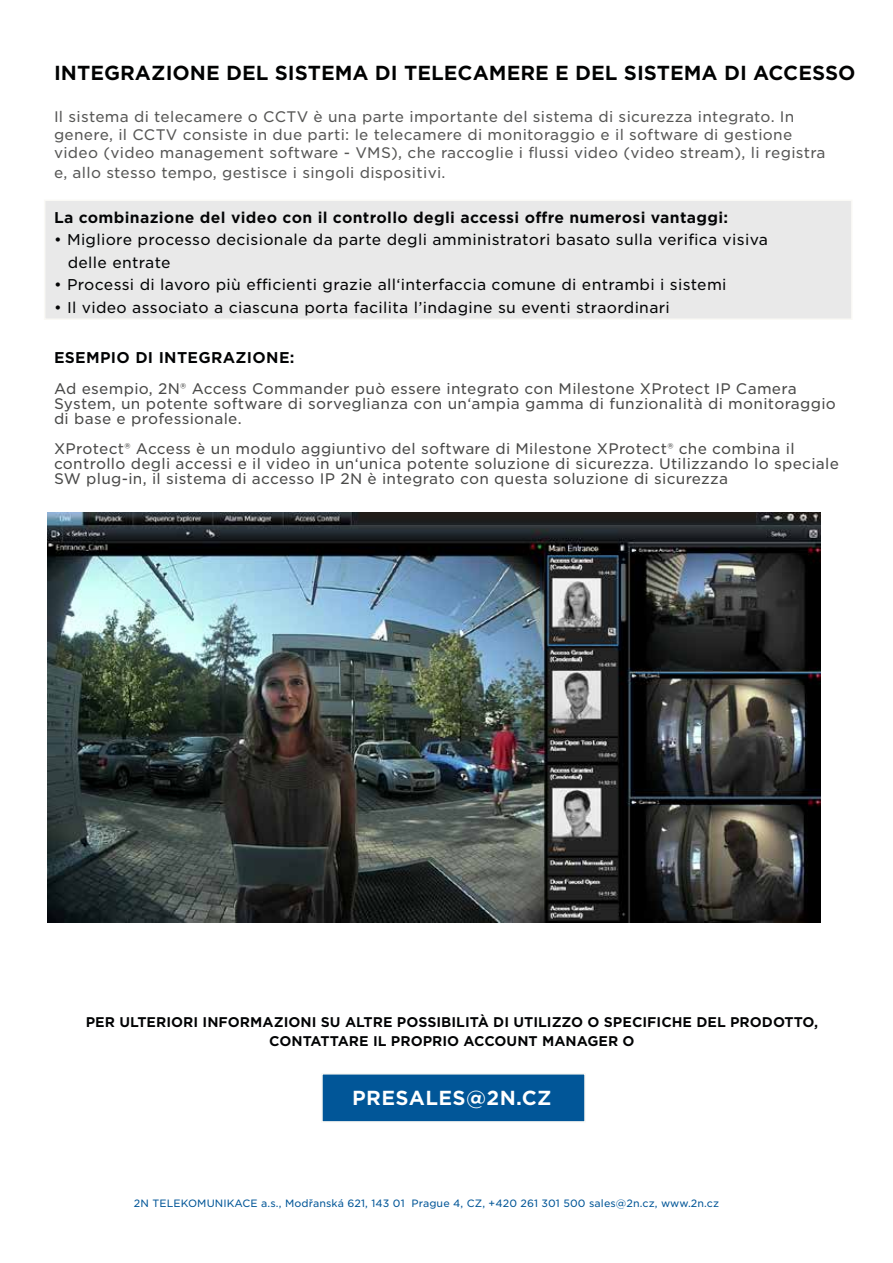
<style>
.page{position:relative;width:893px;height:1263px;background:#fff}
.page>*{position:absolute;margin:0;border:0;box-sizing:border-box;transform-origin:0 0}
.t1{font:700 19.5px "Gotham S Sm";color:#010202}
.t2{font:700 19.5px "Gotham S Sm";letter-spacing:.02em;color:#fff}
.t3{font:15px/22.5px "Gotham S Sm";letter-spacing:.02em;color:#030405}
.t4{font:700 15px "Gotham S Sm";letter-spacing:.02em;color:#030405}
.t5{font:700 15px "Gotham S Sm";letter-spacing:.02em;color:#020304}
.t6{font:14.7px/15px "Gotham S Sm";letter-spacing:.02em;color:#4a4a49}
.t7{font:14.7px/18px "Gotham S Sm";letter-spacing:.02em;color:#575756}
.t8{font:700 13.5px/19.5px "Gotham S Sm";color:#020304;text-align:center}
.t9{font:10.2px "Gotham S Sm";letter-spacing:.01em;color:#005597}
</style>
<div class="page">
<div style="left:321px;top:1073px;width:265px;height:50px;background:#015698;border:2px solid #faf9f5"></div>
<div style="left:44px;top:199px;width:809px;height:121px;background:#e9e9e9;border:2px solid #faf9f5"></div>
<img style="left:47px;top:512px;width:773px;height:411px">
<h1 class="t1" style="left:54px;top:60px;width:803px">INTEGRAZIONE DEL SISTEMA DI TELECAMERE E DEL SISTEMA DI ACCESSO</h1>
<p class="t7" style="left:54px;top:107px;width:773px">Il sistema di telecamere o CCTV è una parte importante del sistema di sicurezza integrato. In genere, il CCTV consiste in due parti: le telecamere di monitoraggio e il software di gestione video (video management software - VMS), che raccoglie i flussi video (video stream), li registra</p>
<p class="t7" style="left:54px;top:163px;width:393px">e, allo stesso tempo, gestisce i singoli dispositivi.</p>
<p class="t4" style="left:54px;top:207px;width:676px">La combinazione del video con il controllo degli accessi offre numerosi vantaggi:</p>
<p class="t3" style="left:68px;top:228px;width:702px;text-indent:-14px">• Migliore processo decisionale da parte degli amministratori basato sulla verifica visiva delle entrate</p>
<p class="t3" style="left:54px;top:273px;width:674px">• Processi di lavoro più efficienti grazie all‘interfaccia comune di entrambi i sistemi</p>
<p class="t3" style="left:54px;top:296px;width:617px">• Il video associato a ciascuna porta facilita l’indagine su eventi straordinari</p>
<p class="t5" style="left:54px;top:347px;width:242px">ESEMPIO DI INTEGRAZIONE:</p>
<p class="t6" style="left:54px;top:381px;width:783px">Ad esempio, 2N® Access Commander può essere integrato con Milestone XProtect IP Camera<br>System, un potente software di sorveglianza con un‘ampia gamma di funzionalità di monitoraggio di base e professionale.</p>
<p class="t6" style="left:54px;top:441px;width:786px">XProtect® Access è un modulo aggiuntivo del software di Milestone XProtect® che combina il controllo degli accessi e il video in un‘unica potente soluzione di sicurezza. Utilizzando lo speciale<br>SW plug-in, il sistema di accesso IP 2N è integrato con questa soluzione di sicurezza</p>
<p class="t8" style="left:86px;top:1012px;width:734px">PER ULTERIORI INFORMAZIONI SU ALTRE POSSIBILITÀ DI UTILIZZO O SPECIFICHE DEL PRODOTTO,<br>CONTATTARE IL PROPRIO ACCOUNT MANAGER O</p>
<h1 class="t2" style="left:352px;top:1084px;width:201px">PRESALES@2N.CZ</h1>
<p class="t9" style="left:134px;top:1197px;width:587px">2N TELEKOMUNIKACE a.s., Modřanská 621, 143 01 Prague 4, CZ, +420 261 301 500 sales@2n.cz, www.2n.cz</p>
</div>
